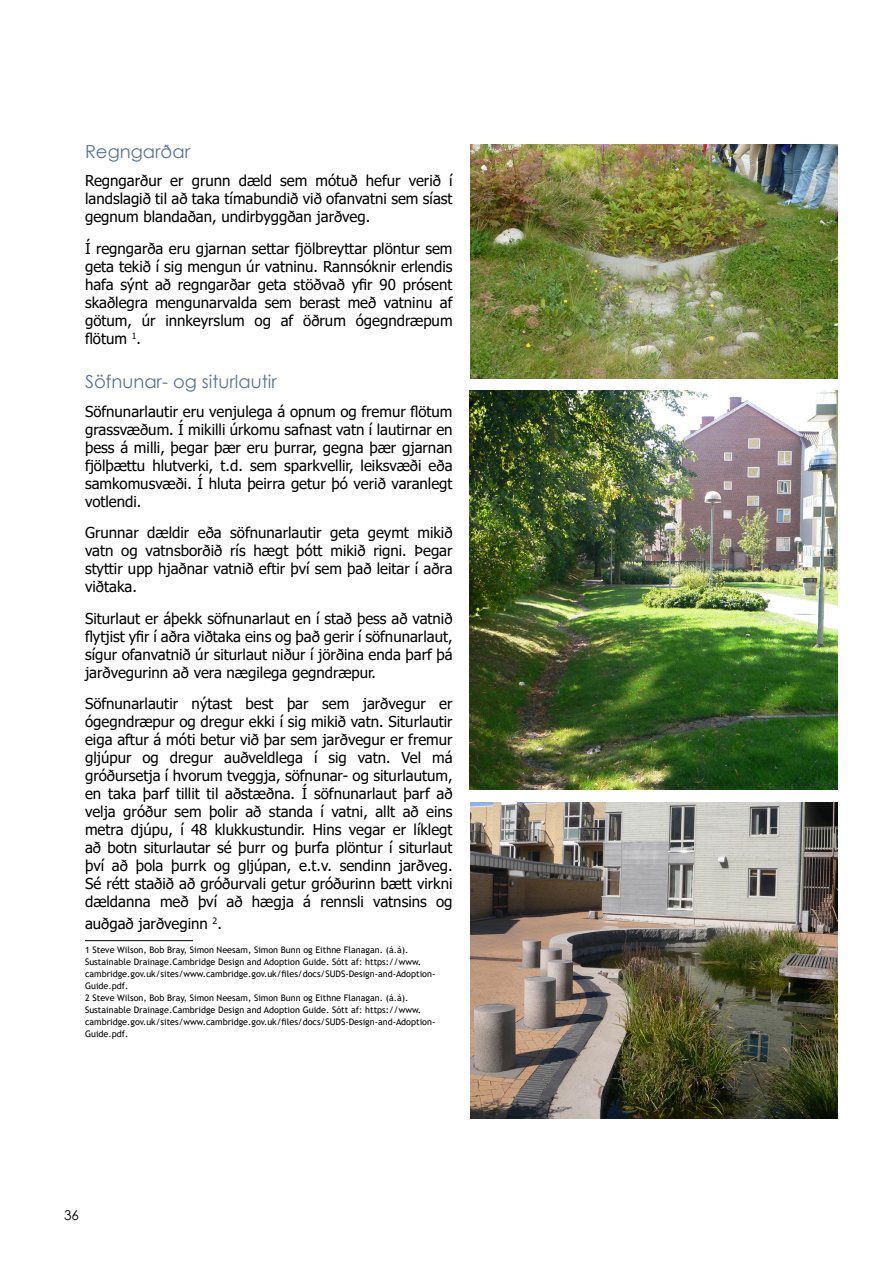
<style>
.page{position:relative;width:893px;height:1263px;background:#fff}
.page>*{position:absolute;margin:0;border:0;box-sizing:border-box;transform-origin:0 0}
.t1{font:18px "Century Gothic";color:#597498}
.t2{font:15px/18px "Tahoma";color:#000;text-align:justify}
.t3{font:13.5px "Century Gothic";color:#000}
.t4{font:9px/12px "Trebuchet MS";color:#000}
</style>
<div class="page">
<hr style="left:85px;top:940px;width:108px;height:1px;background:#000">
<img style="left:470px;top:391px;width:368px;height:399px">
<img style="left:470px;top:144px;width:368px;height:234px">
<img style="left:470px;top:802px;width:368px;height:317px">
<p class="t1" style="left:85px;top:138px;width:107px">Regngarðar</p>
<p class="t2" style="left:85px;top:172px;width:369px">Regngarður er grunn dæld sem mótuð hefur verið í landslagið til að taka tímabundið við ofanvatni sem síast gegnum blandaðan, undirbyggðan jarðveg.</p>
<p class="t2" style="left:85px;top:240px;width:369px">Í regngarða eru gjarnan settar fjölbreyttar plöntur sem geta tekið í sig mengun úr vatninu. Rannsóknir erlendis hafa sýnt að regngarðar geta stöðvað yfir 90 prósent skaðlegra mengunarvalda sem berast með vatninu af götum, úr innkeyrslum og af öðrum ógegndræpum flötum <sup>1</sup>.</p>
<p class="t1" style="left:85px;top:369px;width:193px">Söfnunar- og siturlautir</p>
<p class="t2" style="left:85px;top:403px;width:369px">Söfnunarlautir eru venjulega á opnum og fremur flötum grassvæðum. Í mikilli úrkomu safnast vatn í lautirnar en þess á milli, þegar þær eru þurrar, gegna þær gjarnan fjölþættu hlutverki, t.d. sem sparkvellir, leiksvæði eða samkomusvæði. Í hluta þeirra getur þó verið varanlegt votlendi.</p>
<p class="t2" style="left:85px;top:525px;width:369px">Grunnar dældir eða söfnunarlautir geta geymt mikið vatn og vatnsborðið rís hægt þótt mikið rigni. Þegar styttir upp hjaðnar vatnið eftir því sem það leitar í aðra viðtaka.</p>
<p class="t2" style="left:85px;top:610px;width:369px">Siturlaut er áþekk söfnunarlaut en í stað þess að vatnið flytjist yfir í aðra viðtaka eins og það gerir í söfnunarlaut, sígur ofanvatnið úr siturlaut niður í jörðina enda þarf þá jarðvegurinn að vera nægilega gegndræpur.</p>
<p class="t2" style="left:85px;top:696px;width:369px">Söfnunarlautir nýtast best þar sem jarðvegur er ógegndræpur og dregur ekki í sig mikið vatn. Siturlautir eiga aftur á móti betur við þar sem jarðvegur er fremur gljúpur og dregur auðveldlega í sig vatn. Vel má gróðursetja í hvorum tveggja, söfnunar- og siturlautum, en taka þarf tillit til aðstæðna. Í söfnunarlaut þarf að velja gróður sem þolir að standa í vatni, allt að eins metra djúpu, í 48 klukkustundir. Hins vegar er líklegt að botn siturlautar sé þurr og þurfa plöntur í siturlaut því að þola þurrk og gljúpan, e.t.v. sendinn jarðveg.<br>Sé rétt staðið að gróðurvali getur gróðurinn bætt virkni dældanna með því að hægja á rennsli vatnsins og</p>
<p class="t2" style="left:85px;top:915px;width:138px">auðgað jarðveginn <sup>2</sup>.</p>
<p class="t4" style="left:85px;top:943px;width:352px">1 Steve Wilson, Bob Bray, Simon Neesam, Simon Bunn og Eithne Flanagan. (á.á).<br>Sustainable Drainage.Cambridge Design and Adoption Guide. Sótt af: https://www. cambridge.gov.uk/sites/www.cambridge.gov.uk/files/docs/SUDS-Design-and-Adoption-Guide.pdf.<br>2 Steve Wilson, Bob Bray, Simon Neesam, Simon Bunn og Eithne Flanagan. (á.á).<br>Sustainable Drainage.Cambridge Design and Adoption Guide. Sótt af: https://www. cambridge.gov.uk/sites/www.cambridge.gov.uk/files/docs/SUDS-Design-and-Adoption-Guide.pdf.</p>
<p class="t3" style="left:64px;top:1206px;width:16px">36</p>
</div>
